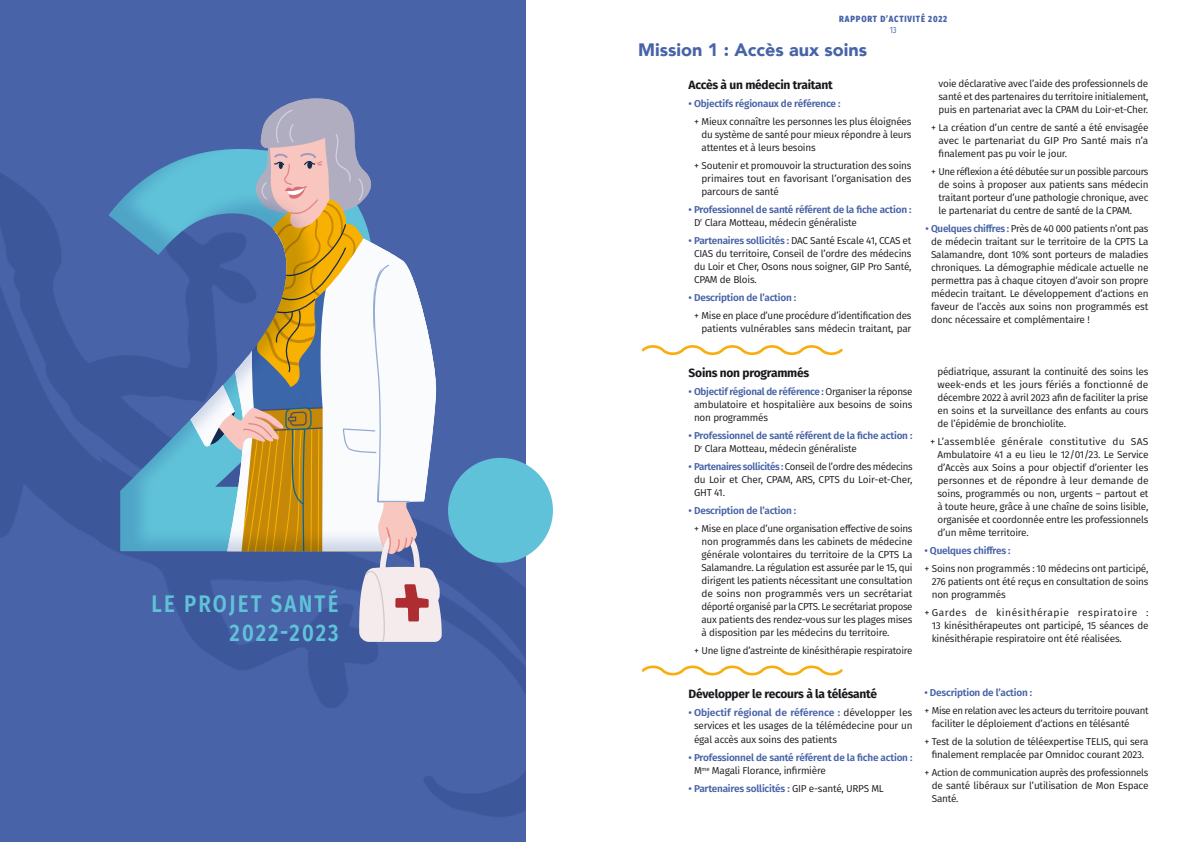
<style>
.page{position:relative;width:1191px;height:842px;background:#fff}
.page>*{position:absolute;margin:0;border:0;box-sizing:border-box;transform-origin:0 0}
.t1{font:600 24px "Fira Sans";letter-spacing:.105em;color:#60c2d9;scale:.85 1}
.TITRE_BLEU{font:900 18px "Avenir";color:#4863a7}
.t2{font:700 12px "Fira Sans";letter-spacing:-.02em;color:#1a171c}
.t3{font:10px/13px "Fira Sans";letter-spacing:-.02em;color:#1a171c;text-align:justify}
.t4{font:600 10px/13px "Fira Sans";letter-spacing:-.02em;color:#4863a7}
.t5{font:800 9px "Fira Sans";letter-spacing:.11em;color:#4863a7;scale:.85 1}
.t6{font:9px "Fira Sans";color:#4863a7;scale:.85 1}
.s1{font-weight:400;color:#1a171c}
.s2{font-weight:600;color:#4863a7}
</style>
<div class="page">
<div style="left:0;top:0;width:525px;height:842px;background:#4863a7"></div>
<img style="left:0;top:173px;width:525px;height:643px">
<div style="left:448px;top:458px;width:105px;height:105px;background:#60c2d9;border-radius:50%"></div>
<div style="left:108px;top:148px;width:294px;height:404px;background:#4863a7;opacity:.25"></div>
<svg style="left:159px;top:98px;width:283px;height:544px"></svg>
<svg style="left:641px;top:345px;width:202px;height:10px"></svg>
<svg style="left:641px;top:665px;width:202px;height:11px"></svg>
<p class="t1" style="left:151px;top:584px;width:222px">LE PROJET SANTÉ</p>
<p class="t1" style="left:230px;top:613px;width:130px">2022-2023</p>
<p class="t5" style="left:839px;top:11px;width:128px">RAPPORT D’ACTIVITÉ 2022</p>
<p class="t6" style="left:889px;top:23px;width:10px">13</p>
<p class="TITRE_BLEU" style="left:638px;top:35px;width:230px">Mission 1 : Accès aux soins</p>
<p class="t2" style="left:688px;top:74px;width:146px">Accès à un médecin traitant</p>
<p class="t4" style="left:688px;top:96px;width:153px">• Objectifs régionaux de référence :</p>
<p class="t3" style="left:701px;top:115px;width:211px;text-indent:-7px">+ Mieux connaître les personnes les plus éloignées du système de santé pour mieux répondre à leurs attentes et à leurs besoins</p>
<p class="t3" style="left:701px;top:159px;width:211px;text-indent:-7px">+ Soutenir et promouvoir la structuration des soins primaires tout en favorisant l’organisation des parcours de santé</p>
<p class="t4" style="left:694px;top:202px;width:219px;text-indent:-5px">• Professionnel de santé référent de la fiche action :<br><span class="s1">D</span><sup>r</sup> <span class="s1">Clara Motteau, médecin généraliste</span></p>
<p class="t3" style="left:694px;top:234px;width:219px;text-indent:-5px"><span class="s2">• Partenaires sollicités :</span> DAC Santé Escale 41, CCAS et CIAS du territoire, Conseil de l’ordre des médecins du Loir et Cher, Osons nous soigner, GIP Pro Santé, CPAM de Blois.</p>
<p class="t4" style="left:688px;top:290px;width:109px">• Description de l’action :</p>
<p class="t3" style="left:694px;top:309px;width:219px;text-align:right">+ Mise en place d’une procédure d’identification des patients vulnérables sans médecin traitant, par</p>
<p class="t3" style="left:938px;top:77px;width:211px">voie déclarative avec l’aide des professionnels de santé et des partenaires du territoire initialement, puis en partenariat avec la CPAM du Loir-et-Cher.</p>
<p class="t3" style="left:938px;top:121px;width:211px;text-indent:-7px">+ La création d’un centre de santé a été envisagée avec le partenariat du GIP Pro Santé mais n’a finalement pas pu voir le jour.</p>
<p class="t3" style="left:938px;top:165px;width:211px;text-indent:-7px">+ Une réflexion a été débutée sur un possible parcours de soins à proposer aux patients sans médecin traitant porteur d’une pathologie chronique, avec le partenariat du centre de santé de la CPAM.</p>
<p class="t3" style="left:931px;top:222px;width:219px;text-indent:-5px"><span class="s2">• Quelques chiffres :</span> Près de 40 000 patients n’ont pas de médecin traitant sur le territoire de la CPTS La Salamandre, dont 10% sont porteurs de maladies chroniques. La démographie médicale actuelle ne permettra pas à chaque citoyen d’avoir son propre médecin traitant. Le développement d’actions en faveur de l’accès aux soins non programmés est donc nécessaire et complémentaire !</p>
<p class="t2" style="left:688px;top:363px;width:122px">Soins non programmés</p>
<p class="t3" style="left:694px;top:385px;width:220px;text-indent:-5px"><span class="s2">• Objectif régional de référence :</span> Organiser la réponse ambulatoire et hospitalière aux besoins de soins non programmés</p>
<p class="t4" style="left:694px;top:429px;width:220px;text-indent:-5px">• Professionnel de santé référent de la fiche action :<br><span class="s1">D</span><sup>r</sup> <span class="s1">Clara Motteau, médecin généraliste</span></p>
<p class="t3" style="left:694px;top:460px;width:220px;text-indent:-5px"><span class="s2">• Partenaires sollicités :</span> Conseil de l’ordre des médecins du Loir et Cher, CPAM, ARS, CPTS du Loir-et-Cher, GHT 41.</p>
<p class="t4" style="left:688px;top:504px;width:109px">• Description de l’action :</p>
<p class="t3" style="left:701px;top:522px;width:213px;text-indent:-7px">+ Mise en place d’une organisation effective de soins non programmés dans les cabinets de médecine générale volontaires du territoire de la CPTS La Salamandre. La régulation est assurée par le 15, qui dirigent les patients nécessitant une consultation de soins non programmés vers un secrétariat déporté organisé par la CPTS. Le secrétariat propose aux patients des rendez-vous sur les plages mises à disposition par les médecins du territoire.</p>
<p class="t3" style="left:694px;top:644px;width:220px">+ Une ligne d’astreinte de kinésithérapie respiratoire</p>
<p class="t3" style="left:937px;top:365px;width:212px">pédiatrique, assurant la continuité des soins les week-ends et les jours fériés a fonctionné de décembre 2022 à avril 2023 afin de faciliter la prise en soins et la surveillance des enfants au cours de l’épidémie de bronchiolite.</p>
<p class="t3" style="left:937px;top:435px;width:213px;text-indent:-7px">+ L’assemblée générale constitutive du SAS Ambulatoire 41 a eu lieu le 12/01/23. Le Service d’Accès aux Soins a pour objectif d’orienter les personnes et de répondre à leur demande de soins, programmés ou non, urgents – partout et à toute heure, grâce à une chaîne de soins lisible, organisée et coordonnée entre les professionnels d’un même territoire.</p>
<p class="t4" style="left:924px;top:544px;width:88px">• Quelques chiffres :</p>
<p class="t3" style="left:931px;top:562px;width:218px;text-indent:-7px">+ Soins non programmés : 10 médecins ont participé, 276 patients ont été reçus en consultation de soins non programmés</p>
<p class="t3" style="left:931px;top:606px;width:218px;text-indent:-7px">+ Gardes de kinésithérapie respiratoire :<br>13 kinésithérapeutes ont participé, 15 séances de kinésithérapie respiratoire ont été réalisées.</p>
<p class="t2" style="left:688px;top:683px;width:190px">Développer le recours à la télésanté</p>
<p class="t3" style="left:688px;top:705px;width:225px;text-align:center"><span class="s2">• Objectif régional de référence :</span> développer les services et les usages de la télémédecine pour un</p>
<p class="t3" style="left:694px;top:733px;width:144px">égal accès aux soins des patients</p>
<p class="t4" style="left:694px;top:750px;width:220px;text-indent:-5px">• Professionnel de santé référent de la fiche action :<br><span class="s1">M</span><sup>me</sup> <span class="s1">Magali Florance, infirmière</span></p>
<p class="t4" style="left:688px;top:781px;width:197px">• Partenaires sollicités : <span class="s1">GIP e-santé, URPS ML</span></p>
<p class="t4" style="left:924px;top:685px;width:109px">• Description de l’action :</p>
<p class="t3" style="left:931px;top:704px;width:218px;text-indent:-7px">+ Mise en relation avec les acteurs du territoire pouvant faciliter le déploiement d’actions en télésanté</p>
<p class="t3" style="left:924px;top:735px;width:225px;text-align:center">+ Test de la solution de téléexpertise TELIS, qui sera finalement remplacée par Omnidoc courant 2023.</p>
<p class="t3" style="left:931px;top:766px;width:218px;text-indent:-7px">+ Action de communication auprès des professionnels de santé libéraux sur l’utilisation de Mon Espace Santé.</p>
</div>
